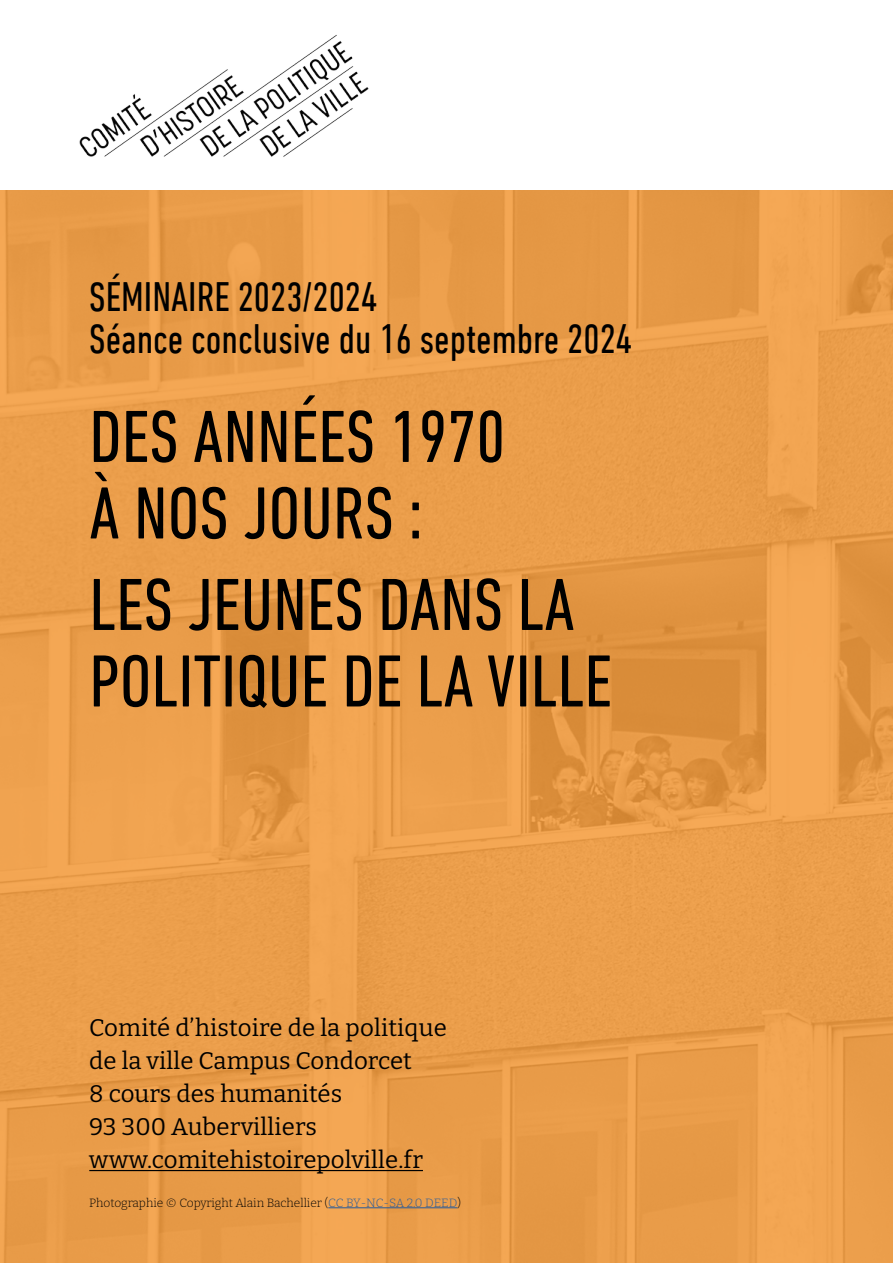
<style>
.page{position:relative;width:893px;height:1263px;background:#fff}
.page>*{position:absolute;margin:0;border:0;box-sizing:border-box;transform-origin:0 0}
.t1{font:condensed 75px/76.5px "DIN Next W01";color:#000}
.t2{font:condensed 42px/42px "DIN Next W01";color:#000}
.t3{font:24px/33px "Bitter";letter-spacing:.005em;color:#000}
.t4{font:300 12px "Bitter";color:#000}
.s1{color:#275b9b}
</style>
<div class="page">
<img style="left:46px;top:35px;width:357px;height:156px">
<div style="left:0;top:191px;width:893px;height:1072px;background:#ea9d4a"></div>
<hr style="left:89px;top:1170px;width:334px;height:1px;background:#000">
<hr style="left:328px;top:1207px;width:129px;height:1px;background:#275b9b">
<h2 class="t2" style="left:89px;top:276px;width:544px">SÉMINAIRE 2023/2024<br>Séance conclusive du 16 septembre 2024</h2>
<h1 class="t1" style="left:89px;top:398px;width:417px">DES ANNÉES 1970<br>À NOS JOURS :</h1>
<h1 class="t1" style="left:89px;top:566px;width:524px">LES JEUNES DANS LA<br>POLITIQUE DE LA VILLE</h1>
<p class="t3" style="left:89px;top:1011px;width:359px">Comité d’histoire de la politique de la ville Campus Condorcet<br>8 cours des humanités<br>93 300 Aubervilliers www.comitehistoirepolville.fr</p>
<p class="t4" style="left:89px;top:1195px;width:373px">Photographie © Copyright Alain Bachellier (<span class="s1">CC BY-NC-SA 2.0 DEED</span>)</p>
</div>
